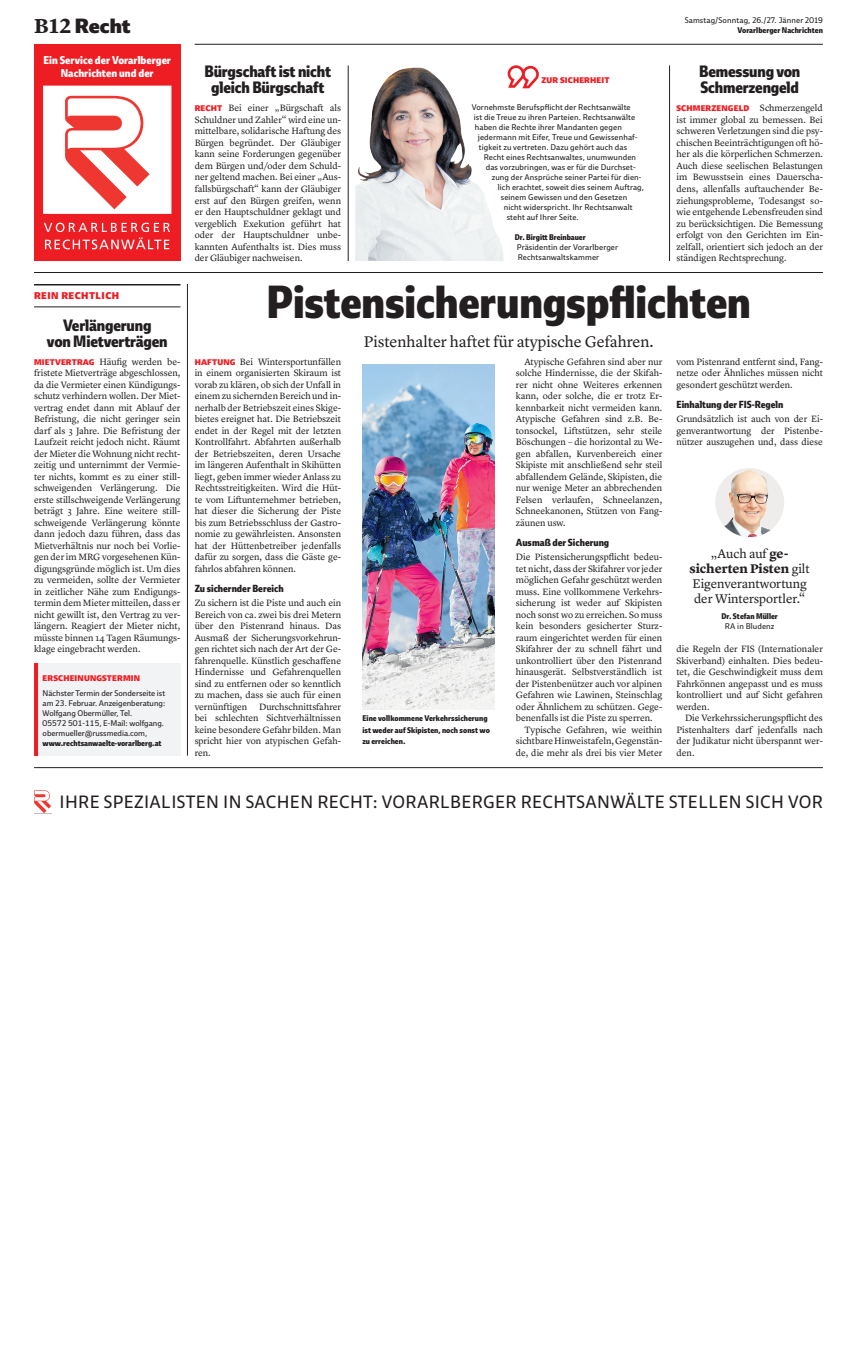
<style>
.page{position:relative;width:857px;height:1361px;background:#fff}
.page>*{position:absolute;margin:0;border:0;box-sizing:border-box;transform-origin:0 0}
.t1{font:800 condensed 45px "Ebony";letter-spacing:-.005em;color:#231f20}
.t2{font:20px "Ebony Hv";color:#231f20}
.t3{font:17.3px "Ebony";letter-spacing:.02em;color:#231f20}
.t4{font:800 condensed 16px/16px "Ebony";letter-spacing:-.01em;color:#231f20;text-align:center}
.t5{font:16px "Lyon Text";letter-spacing:-.005em;color:#231f20}
.t6{font:13px/15px "Lyon Text";letter-spacing:-.005em;color:#231f20;text-align:center}
.t7{font:800 condensed 11px/12.5px "Ebony";letter-spacing:.005em;color:#fff;text-align:center}
.t8{font:800 condensed 10px "Ebony";color:#231f20}
.t9{font:9.5px/11.5px "Lyon Text";letter-spacing:-.005em;color:#231f20;text-align:justify}
.t10{font:9.5px "Ebony Hv";letter-spacing:.05em;color:#ee1d23}
.t11{font:8px/10px "Ebony";letter-spacing:.015em;color:#231f20}
.t12{font:800 condensed 8px/11.5px "Ebony";letter-spacing:.005em;color:#231f20}
.t13{font:8px "Ebony Hv";letter-spacing:.02em;color:#ee1d23}
.s1{font-family:"Lyon Text";font-weight:700;font-size:21px}
.s2{font-family:"Ebony Hv";font-size:8px;color:#ee1d23}
.s3{font-family:"Lyon Text";font-size:9.5px;color:#231f20}
.s4{font-weight:700}
</style>
<div class="page">
<hr style="left:194px;top:44px;width:628px;height:1px;background:#231f20">
<hr style="left:34px;top:767px;width:788px;height:1px;background:#231f20">
<svg style="left:34px;top:790px;width:17px;height:23px"></svg>
<hr style="left:34px;top:272px;width:788px;height:1px;background:#231f20">
<div style="left:34px;top:44px;width:146px;height:217px;background:#ee1d23"></div>
<svg style="left:43px;top:86px;width:128px;height:128px;background:#fbd5d4"></svg>
<svg style="left:44px;top:223px;width:126px;height:26px"></svg>
<hr style="left:187px;top:284px;width:1px;height:471px;background:#231f20">
<hr style="left:348px;top:65px;width:1px;height:196px;background:#231f20">
<hr style="left:669px;top:65px;width:1px;height:196px;background:#231f20">
<div style="left:34px;top:663px;width:146px;height:92px;background:#f2f3f4"></div>
<hr style="left:34px;top:663px;width:4px;height:92px;background:#ee1d23">
<hr style="left:34px;top:284px;width:146px;height:1px;background:#231f20">
<hr style="left:34px;top:307px;width:146px;height:1px;background:#231f20">
<div style="left:714px;top:468px;width:69px;height:69px;background:#efedec;border-radius:50%"></div>
<img style="left:723px;top:470px;width:47px;height:67px">
<svg style="left:507px;top:65px;width:31px;height:23px"></svg>
<img style="left:355px;top:68px;width:149px;height:193px">
<img style="left:362px;top:364px;width:132px;height:345px">
<p class="t11" style="left:684px;top:15px;width:140px">Samstag/Sonntag, 26./27. Jänner 2019</p>
<h2 class="t2" style="left:34px;top:12px;width:98px"><span class="s1">B12</span> Recht</h2>
<p class="t12" style="left:737px;top:25px;width:87px">Vorarlberger Nachrichten</p>
<p class="t7" style="left:43px;top:54px;width:129px">Ein Service der Vorarlberger<br>Nachrichten und der</p>
<p class="t10" style="left:34px;top:289px;width:87px">REIN RECHTLICH</p>
<h3 class="t4" style="left:47px;top:317px;width:122px">Verlängerung<br>von Mietverträgen</h3>
<p class="t9" style="left:34px;top:355px;width:148px"><span class="s2">MIETVERTRAG</span> Häufig werden be&shy;fristete Mietverträge abgeschlossen, da die Vermieter einen Kündigungs&shy;schutz verhindern wollen. Der Miet&shy;vertrag endet dann mit Ablauf der Befristung, die nicht geringer sein darf als 3 Jahre. Die Befristung der Laufzeit reicht jedoch nicht. Räumt der Mieter die Wohnung nicht recht&shy;zeitig und unternimmt der Vermie&shy;ter nichts, kommt es zu einer still&shy;schweigenden Verlängerung. Die erste stillschweigende Verlängerung beträgt 3 Jahre. Eine weitere still&shy;schweigende Verlängerung könnte dann jedoch dazu führen, dass das Mietverhältnis nur noch bei Vorlie&shy;gen der im MRG vorgesehenen Kün&shy;digungsgründe möglich ist. Um dies zu vermeiden, sollte der Vermieter in zeitlicher Nähe zum Endigungs&shy;termin dem Mieter mitteilen, dass er nicht gewillt ist, den Vertrag zu ver&shy;längern. Reagiert der Mieter nicht, müsste binnen 14 Tagen Räumungs&shy;klage eingebracht werden.</p>
<p class="t13" style="left:43px;top:673px;width:99px">ERSCHEINUNGSTERMIN</p>
<p class="t11" style="left:43px;top:688px;width:124px">Nächster Termin der Sonderseite ist am 23. Februar. Anzeigenberatung:<br>Wolfgang Obermüller, Tel.<br>05572 501-115, E-Mail: wolfgang. obermueller@russmedia.com,</p>
<p class="t12" style="left:43px;top:738px;width:120px">www.rechtsanwaelte-vorarlberg.at</p>
<h3 class="t4" style="left:204px;top:64px;width:128px">Bürgschaft ist nicht gleich Bürgschaft</h3>
<h3 class="t4" style="left:698px;top:64px;width:103px;text-align:left">Bemessung von<br>Schmerzengeld</h3>
<p class="t9" style="left:194px;top:102px;width:148px"><span class="s2">RECHT</span> Bei einer „Bürgschaft als Schuldner und Zahler“ wird eine un&shy;mittelbare, solidarische Haftung des Bürgen begründet. Der Gläubiger kann seine Forderungen gegenüber dem Bürgen und/oder dem Schuld&shy;ner geltend machen. Bei einer „Aus&shy;fallsbürgschaft“ kann der Gläubiger erst auf den Bürgen greifen, wenn er den Hauptschuldner geklagt und vergeblich Exekution geführt hat oder der Hauptschuldner unbe&shy;kannten Aufenthalts ist. Dies muss der Gläubiger nachweisen.</p>
<p class="t13" style="left:676px;top:103px;width:148px">SCHMERZENGELD <span class="s3">Schmerzengeld</span></p>
<p class="t13" style="left:541px;top:74px;width:69px">ZUR SICHERHEIT</p>
<p class="t11" style="left:471px;top:102px;width:160px">Vornehmste Berufspflicht der Rechtsanwälte</p>
<p class="t11" style="left:473px;top:112px;width:163px">ist die Treue zu ihren Parteien. Rechtsanwälte</p>
<p class="t11" style="left:474px;top:122px;width:148px">haben die Rechte ihrer Mandanten gegen</p>
<p class="t11" style="left:477px;top:132px;width:161px">jedermann mit Eifer, Treue und Gewissenhaf-</p>
<p class="t11" style="left:478px;top:142px;width:150px">tigkeit zu vertreten. Dazu gehört auch das</p>
<p class="t11" style="left:483px;top:152px;width:154px">Recht eines Rechtsanwaltes, unumwunden</p>
<p class="t11" style="left:485px;top:162px;width:151px">das vorzubringen, was er für die Durchset-</p>
<p class="t11" style="left:491px;top:172px;width:151px">zung der Ansprüche seiner Partei für dien-</p>
<p class="t11" style="left:497px;top:182px;width:148px">lich erachtet, soweit dies seinem Auftrag,</p>
<p class="t11" style="left:500px;top:192px;width:128px">seinem Gewissen und den Gesetzen</p>
<p class="t11" style="left:503px;top:202px;width:130px">nicht widerspricht. Ihr Rechtsanwalt</p>
<p class="t11" style="left:506px;top:212px;width:73px">steht auf Ihrer Seite.</p>
<p class="t12" style="left:514px;top:232px;width:72px">Dr. Birgitt Breinbauer</p>
<p class="t11" style="left:516px;top:242px;width:103px">Präsidentin der Vorarlberger<br>Rechtsanwaltskammer</p>
<h1 class="t1" style="left:266px;top:274px;width:485px">Pistensicherungspflichten</h1>
<h3 class="t5" style="left:363px;top:329px;width:291px">Pistenhalter haftet für atypische Gefahren.</h3>
<p class="t9" style="left:676px;top:113px;width:148px">ist immer global zu bemessen. Bei schweren Verletzungen sind die psy&shy;chischen Beeinträchtigungen oft hö&shy;her als die körperlichen Schmerzen.<br>Auch diese seelischen Belastungen im Bewusstsein eines Dauerscha&shy;dens, allenfalls auftauchender Be&shy;ziehungsprobleme, Todesangst so&shy;wie entgehende Lebensfreuden sind zu berücksichtigen. Die Bemessung erfolgt von den Gerichten im Ein&shy;zelfall, orientiert sich jedoch an der ständigen Rechtsprechung.</p>
<p class="t9" style="left:194px;top:355px;width:148px"><span class="s2">HAFTUNG</span> Bei Wintersportunfällen in einem organisierten Skiraum ist vorab zu klären, ob sich der Unfall in einem zu sichernden Bereich und in&shy;nerhalb der Betriebszeit eines Skige&shy;bietes ereignet hat. Die Betriebszeit endet in der Regel mit der letzten Kontrollfahrt. Abfahrten außerhalb der Betriebszeiten, deren Ursache im längeren Aufenthalt in Skihütten liegt, geben immer wieder Anlass zu Rechtsstreitigkeiten. Wird die Hüt&shy;te vom Liftunternehmer betrieben, hat dieser die Sicherung der Piste bis zum Betriebsschluss der Gastro&shy;nomie zu gewährleisten. Ansonsten hat der Hüttenbetreiber jedenfalls dafür zu sorgen, dass die Gäste ge&shy;fahrlos abfahren können.</p>
<p class="t8" style="left:194px;top:582px;width:90px">Zu sichernder Bereich</p>
<p class="t9" style="left:194px;top:596px;width:148px">Zu sichern ist die Piste und auch ein Bereich von ca. zwei bis drei Metern über den Pistenrand hinaus. Das Ausmaß der Sicherungsvorkehrun&shy;gen richtet sich nach der Art der Ge&shy;fahrenquelle. Künstlich geschaffene Hindernisse und Gefahrenquellen sind zu entfernen oder so kenntlich zu machen, dass sie auch für einen vernünftigen Durchschnittsfahrer bei schlechten Sichtverhältnissen keine besondere Gefahr bilden. Man spricht hier von atypischen Gefah&shy;ren.</p>
<p class="t12" style="left:362px;top:712px;width:129px">Eine vollkommene Verkehrssicherung ist weder auf Skipisten, noch sonst wo zu erreichen.</p>
<p class="t9" style="left:515px;top:355px;width:148px;text-indent:9px">Atypische Gefahren sind aber nur solche Hindernisse, die der Skifah&shy;rer nicht ohne Weiteres erkennen kann, oder solche, die er trotz Er&shy;kennbarkeit nicht vermeiden kann.<br>Atypische Gefahren sind z.B. Be&shy;tonsockel, Liftstützen, sehr steile Böschungen – die horizontal zu We&shy;gen abfallen, Kurvenbereich einer Skipiste mit anschließend sehr steil abfallendem Gelände, Skipisten, die nur wenige Meter an abbrechenden Felsen verlaufen, Schneelanzen, Schneekanonen, Stützen von Fang&shy;zäunen usw.</p>
<p class="t8" style="left:515px;top:536px;width:95px">Ausmaß der Sicherung</p>
<p class="t9" style="left:515px;top:550px;width:148px">Die Pistensicherungspflicht bedeu&shy;tet nicht, dass der Skifahrer vor jeder möglichen Gefahr geschützt werden muss. Eine vollkommene Verkehrs&shy;sicherung ist weder auf Skipisten noch sonst wo zu erreichen. So muss kein besonders gesicherter Sturz&shy;raum eingerichtet werden für einen Skifahrer der zu schnell fährt und unkontrolliert über den Pistenrand hinausgerät. Selbstverständlich ist der Pistenbenützer auch vor alpinen Gefahren wie Lawinen, Steinschlag oder Ähnlichem zu schützen. Gege&shy;benenfalls ist die Piste zu sperren.</p>
<p class="t9" style="left:515px;top:723px;width:148px;text-indent:9px">Typische Gefahren, wie weithin sichtbare Hinweistafeln, Gegenstän&shy;de, die mehr als drei bis vier Meter</p>
<p class="t9" style="left:676px;top:355px;width:148px">vom Pistenrand entfernt sind, Fang&shy;netze oder Ähnliches müssen nicht gesondert geschützt werden.</p>
<p class="t8" style="left:676px;top:398px;width:108px">Einhaltung der FIS-Regeln</p>
<p class="t9" style="left:676px;top:412px;width:148px">Grundsätzlich ist auch von der Ei&shy;genverantwortung der Pistenbe&shy;nützer auszugehen und, dass diese</p>
<h3 class="t6" style="left:689px;top:545px;width:122px">„Auch auf <span class="s4">ge&shy;sicherten Pisten</span> gilt<br>Eigenverantwortung der Wintersportler.“</h3>
<p class="t12" style="left:721px;top:610px;width:58px">Dr. Stefan Müller</p>
<p class="t11" style="left:724px;top:621px;width:51px">RA in Bludenz</p>
<p class="t9" style="left:676px;top:642px;width:148px">die Regeln der FIS (Internationaler Skiverband) einhalten. Dies bedeu&shy;tet, die Geschwindigkeit muss dem Fahrkönnen angepasst und es muss kontrolliert und auf Sicht gefahren werden.</p>
<p class="t9" style="left:676px;top:711px;width:148px;text-indent:9px">Die Verkehrssicherungspflicht des Pistenhalters darf jedenfalls nach der Judikatur nicht überspannt wer&shy;den.</p>
<h3 class="t3" style="left:60px;top:790px;width:764px">IHRE SPEZIALISTEN IN SACHEN RECHT: VORARLBERGER RECHTSANWÄLTE STELLEN SICH VOR</h3>
</div>
